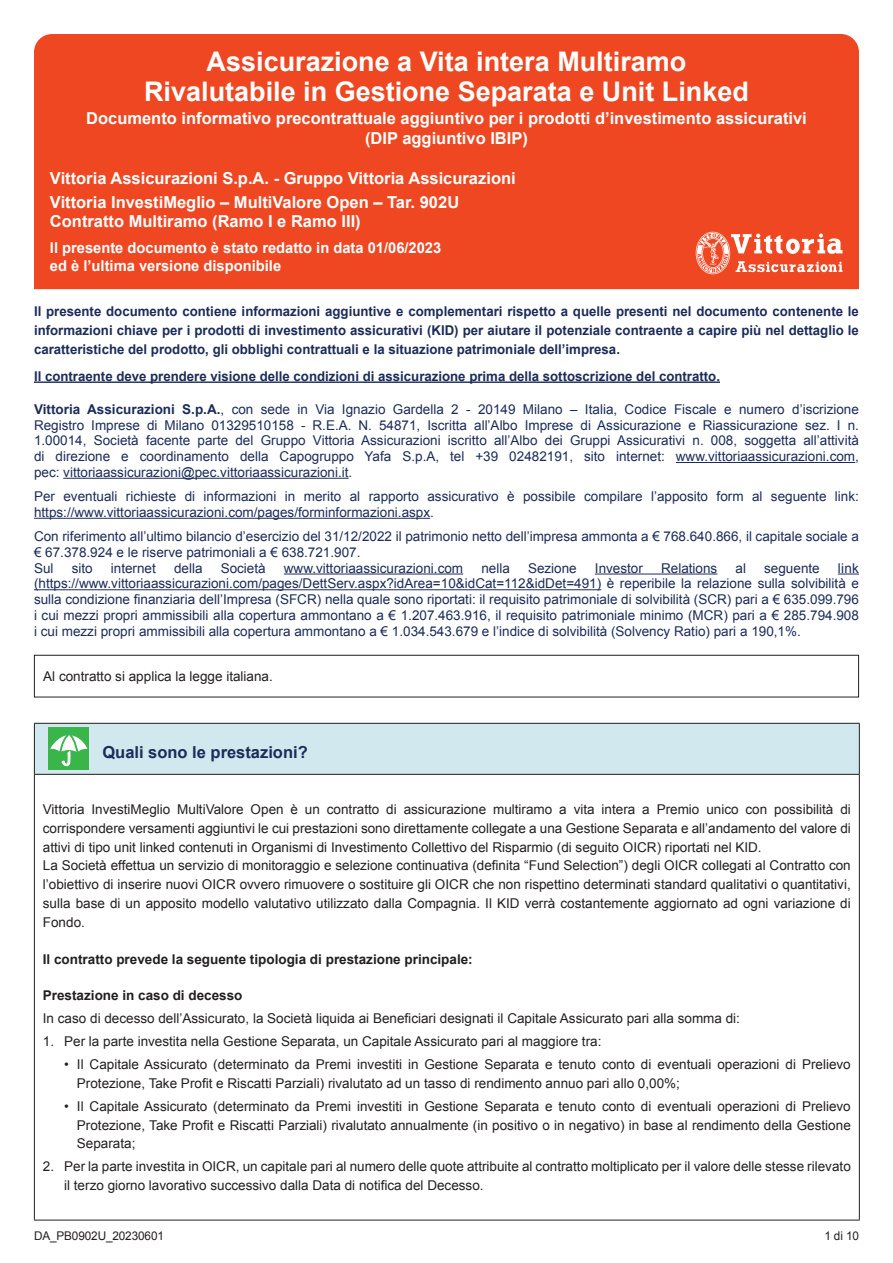
<style>
.page{position:relative;width:893px;height:1263px;background:#fff}
.page>*{position:absolute;margin:0;border:0;box-sizing:border-box;transform-origin:0 0}
.t1{font:700 27px/30px "Arial";color:#fff;text-align:center}
.t2{font:700 16.5px/19.5px "Arial";color:#fff;text-align:center}
.t3{font:700 16.5px "Arial";color:#1c2c59}
.t4{font:700 15px/18px "Arial";color:#fff}
.t5{font:13.5px/18.8px "Arial";color:#231f20}
.t6{font:13.5px/15.8px "Arial";color:#1c2c59;text-align:justify}
.t7{font:700 13.5px/18.8px "Arial";color:#1c2c59;text-align:justify}
.t8{font:700 13.5px "Arial";color:#231f20}
.t9{font:12px "Arial";letter-spacing:-.01em;color:#231f20}
.s1{font-weight:700}
</style>
<div class="page">
<div style="left:34px;top:723px;width:825px;height:51px;background:#d0e8ee"></div>
<hr style="left:34px;top:723px;width:826px;height:1px;background:#231f20">
<hr style="left:34px;top:724px;width:1px;height:50px;background:#231f20">
<hr style="left:859px;top:724px;width:1px;height:50px;background:#231f20">
<hr style="left:34px;top:774px;width:826px;height:1px;background:#231f20">
<hr style="left:34px;top:775px;width:1px;height:445px;background:#231f20">
<hr style="left:859px;top:775px;width:1px;height:445px;background:#231f20">
<hr style="left:34px;top:1220px;width:826px;height:1px;background:#231f20">
<div style="left:48px;top:727px;width:41px;height:43px;background:#3ab54a"></div>
<svg style="left:50px;top:731px;width:38px;height:35px"></svg>
<div style="left:34px;top:655px;width:825px;height:42px;border:1px solid #231f20"></div>
<hr style="left:34px;top:381px;width:686px;height:2px;background:#1c2c59">
<div style="left:34px;top:34px;width:825px;height:255px;background:#ef4722"></div>
<svg style="left:696px;top:232px;width:146px;height:42px"></svg>
<hr style="left:676px;top:462px;width:179px;height:1px;background:#1c2c59">
<hr style="left:63px;top:478px;width:286px;height:1px;background:#1c2c59">
<hr style="left:34px;top:518px;width:396px;height:1px;background:#1c2c59">
<hr style="left:284px;top:573px;width:179px;height:1px;background:#1c2c59">
<hr style="left:595px;top:573px;width:122px;height:1px;background:#1c2c59">
<svg style="left:838px;top:573px;width:21px;height:1px"></svg>
<hr style="left:34px;top:589px;width:567px;height:1px;background:#1c2c59">
<h1 class="t1" style="left:144px;top:47px;width:606px">Assicurazione a Vita intera Multiramo<br>Rivalutabile in Gestione Separata e Unit Linked</h1>
<p class="t2" style="left:86px;top:109px;width:722px">Documento informativo precontrattuale aggiuntivo per i prodotti d’investimento assicurativi (DIP aggiuntivo IBIP)</p>
<p class="t2" style="left:50px;top:167px;width:467px;line-height:23.4px;text-align:left">Vittoria Assicurazioni S.p.A. - Gruppo Vittoria Assicurazioni<br>Vittoria InvestiMeglio – MultiValore Open – Tar. 902U</p>
<p class="t2" style="left:50px;top:212px;width:312px">Contratto Multiramo (Ramo I e Ramo III)</p>
<p class="t4" style="left:50px;top:239px;width:393px">Il presente documento è stato redatto in data 01/06/2023 ed è l’ultima versione disponibile</p>
<p class="t7" style="left:34px;top:302px;width:826px">Il presente documento contiene informazioni aggiuntive e complementari rispetto a quelle presenti nel documento contenente le informazioni chiave per i prodotti di investimento assicurativi (KID) per aiutare il potenziale contraente a capire più nel dettaglio le caratteristiche del prodotto, gli obblighi contrattuali e la situazione patrimoniale dell’impresa.</p>
<p class="t7" style="left:34px;top:367px;width:687px">Il contraente deve prendere visione delle condizioni di assicurazione prima della sottoscrizione del contratto.</p>
<p class="t6" style="left:34px;top:401px;width:826px"><span class="s1">Vittoria Assicurazioni S.p.A.</span>, con sede in Via Ignazio Gardella 2 - 20149 Milano – Italia, Codice Fiscale e numero d’iscrizione Registro Imprese di Milano 01329510158 - R.E.A. N. 54871, Iscritta all’Albo Imprese di Assicurazione e Riassicurazione sez. I n.<br>1.00014, Società facente parte del Gruppo Vittoria Assicurazioni iscritto all’Albo dei Gruppi Assicurativi n. 008, soggetta all’attività di direzione e coordinamento della Capogruppo Yafa S.p.A, tel +39 02482191, sito internet: www.vittoriaassicurazioni.com, pec: vittoriaassicurazioni@pec.vittoriaassicurazioni.it.</p>
<p class="t6" style="left:34px;top:489px;width:826px">Per eventuali richieste di informazioni in merito al rapporto assicurativo è possibile compilare l’apposito form al seguente link: https://www.vittoriaassicurazioni.com/pages/forminformazioni.aspx.</p>
<p class="t6" style="left:34px;top:529px;width:826px;text-align:left">Con riferimento all’ultimo bilancio d’esercizio del 31/12/2022 il patrimonio netto dell’impresa ammonta a € 768.640.866, il capitale sociale a € 67.378.924 e le riserve patrimoniali a € 638.721.907.<br>Sul</p>
<p class="t6" style="left:72px;top:560px;width:23px">sito</p>
<p class="t6" style="left:111px;top:560px;width:47px">internet</p>
<p class="t6" style="left:174px;top:560px;width:30px">della</p>
<p class="t6" style="left:221px;top:560px;width:47px">Società</p>
<p class="t6" style="left:284px;top:560px;width:181px">www.vittoriaassicurazioni.com</p>
<p class="t6" style="left:481px;top:560px;width:30px">nella</p>
<p class="t6" style="left:528px;top:560px;width:50px">Sezione</p>
<p class="t6" style="left:595px;top:560px;width:50px">Investor</p>
<p class="t6" style="left:661px;top:560px;width:58px">Relations</p>
<p class="t6" style="left:736px;top:560px;width:12px">al</p>
<p class="t6" style="left:764px;top:560px;width:57px">seguente</p>
<p class="t6" style="left:34px;top:560px;width:826px;text-indent:804px">link (https://www.vittoriaassicurazioni.com/pages/DettServ.aspx?idArea=10&amp;idCat=112&amp;idDet=491) è reperibile la relazione sulla solvibilità e sulla condizione finanziaria dell’Impresa (SFCR) nella quale sono riportati: il requisito patrimoniale di solvibilità (SCR) pari a € 635.099.796 i cui mezzi propri ammissibili alla copertura ammontano a € 1.207.463.916, il requisito patrimoniale minimo (MCR) pari a € 285.794.908 i cui mezzi propri ammissibili alla copertura ammontano a € 1.034.543.679 e l’indice di solvibilità (Solvency Ratio) pari a 190,1%.</p>
<p class="t5" style="left:43px;top:667px;width:231px">Al contratto si applica la legge italiana.</p>
<p class="t3" style="left:102px;top:741px;width:207px">Quali sono le prestazioni?</p>
<p class="t5" style="left:43px;top:800px;width:809px">Vittoria InvestiMeglio MultiValore Open è un contratto di assicurazione multiramo a vita intera a Premio unico con possibilità di corrispondere versamenti aggiuntivi le cui prestazioni sono direttamente collegate a una Gestione Separata e all’andamento del valore di attivi di tipo unit linked contenuti in Organismi di Investimento Collettivo del Risparmio (di seguito OICR) riportati nel KID.<br>La Società effettua un servizio di monitoraggio e selezione continuativa (definita “Fund Selection”) degli OICR collegati al Contratto con l’obiettivo di inserire nuovi OICR ovvero rimuovere o sostituire gli OICR che non rispettino determinati standard qualitativi o quantitativi, sulla base di un apposito modello valutativo utilizzato dalla Compagnia. Il KID verrà costantemente aggiornato ad ogni variazione di Fondo.</p>
<p class="t8" style="left:43px;top:950px;width:431px">Il contratto prevede la seguente tipologia di prestazione principale:</p>
<p class="t8" style="left:43px;top:986px;width:201px">Prestazione in caso di decesso</p>
<p class="t5" style="left:43px;top:1009px;width:699px">In caso di decesso dell’Assicurato, la Società liquida ai Beneficiari designati il Capitale Assicurato pari alla somma di:</p>
<p class="t5" style="left:43px;top:1032px;width:560px">1. Per la parte investita nella Gestione Separata, un Capitale Assicurato pari al maggiore tra:</p>
<p class="t5" style="left:77px;top:1055px;width:775px;text-indent:-13px">• Il Capitale Assicurato (determinato da Premi investiti in Gestione Separata e tenuto conto di eventuali operazioni di Prelievo<br>Protezione, Take Profit e Riscatti Parziali) rivalutato ad un tasso di rendimento annuo pari allo 0,00%;</p>
<p class="t5" style="left:77px;top:1097px;width:775px;text-align:justify;text-indent:-13px">• Il Capitale Assicurato (determinato da Premi investiti in Gestione Separata e tenuto conto di eventuali operazioni di Prelievo Protezione, Take Profit e Riscatti Parziali) rivalutato annualmente (in positivo o in negativo) in base al rendimento della Gestione Separata;</p>
<p class="t5" style="left:64px;top:1157px;width:788px;text-indent:-21px">2. Per la parte investita in OICR, un capitale pari al numero delle quote attribuite al contratto moltiplicato per il valore delle stesse rilevato il terzo giorno lavorativo successivo dalla Data di notifica del Decesso.</p>
<p class="t9" style="left:34px;top:1228px;width:131px">DA_PB0902U_20230601</p>
<p class="t9" style="left:824px;top:1228px;width:36px">1 di 10</p>
</div>
